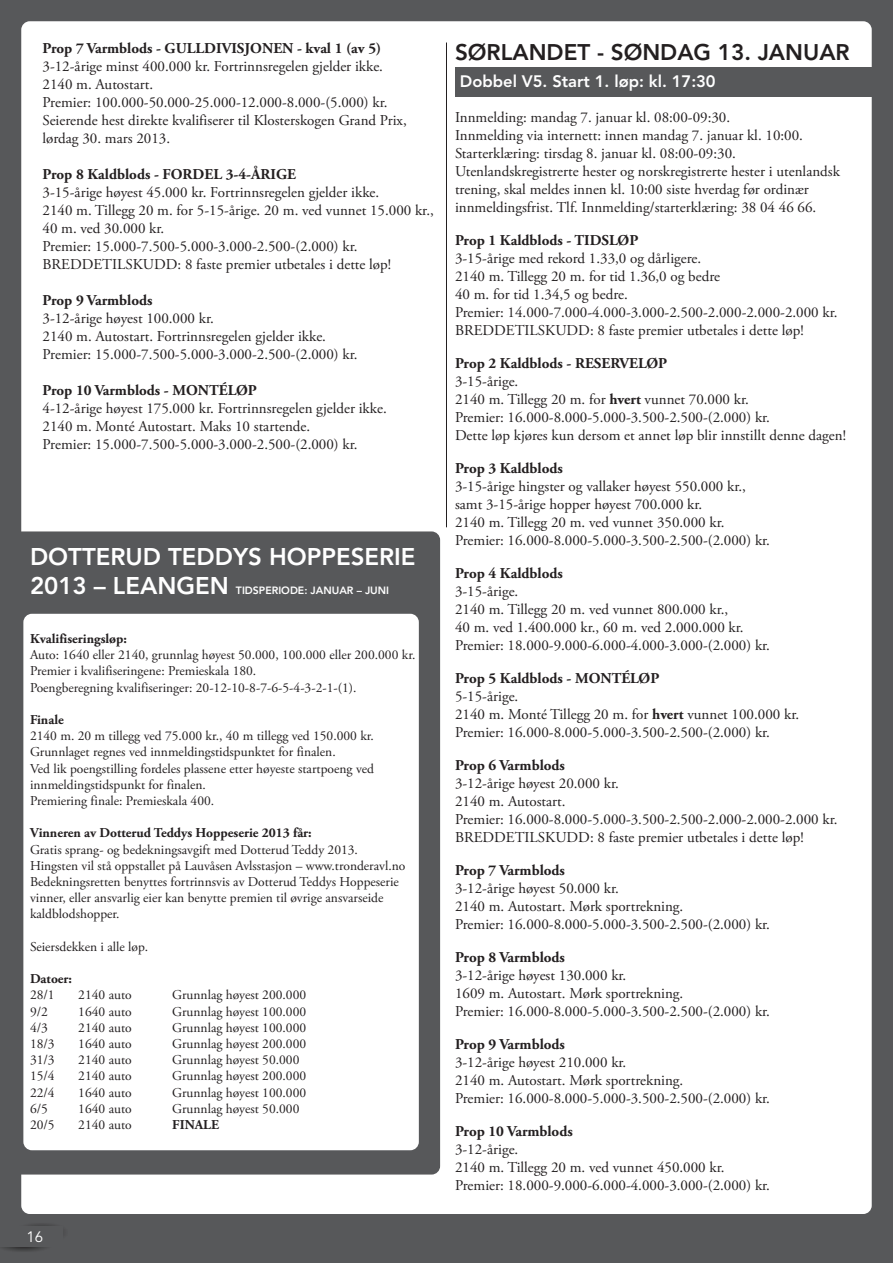
<style>
.page{position:relative;width:893px;height:1263px;background:#57585a}
.page>*{position:absolute;margin:0;border:0;box-sizing:border-box;transform-origin:0 0}
.t1{font:800 24px/28.8px "Avenir";color:#fff}
.t2{font:800 22.5px "Avenir";color:#231f20}
.t3{font:800 16.5px "Avenir";color:#fff}
.t4{font:15px/18px "Adobe Garamond Pro";color:#231f20}
.t5{font:700 15px "Adobe Garamond Pro";color:#231f20}
.t6{font:15px "Avenir";color:#fff}
.t7{font:13.5px/16.2px "Adobe Garamond Pro";color:#231f20}
.t8{font:700 13.5px "Adobe Garamond Pro";color:#231f20}
.t9{font:800 10.5px "Avenir";color:#fff}
.s1{font-weight:700}
</style>
<div class="page">
<div style="left:21px;top:21px;width:851px;height:1193px;background:#fff;border-radius:9px"></div>
<div style="left:455px;top:67px;width:438px;height:30px;background:#57585a"></div>
<hr style="left:446px;top:43px;width:1px;height:484px;background:#231f20">
<div style="left:2px;top:531px;width:438px;height:643px;background:#57585a;border-radius:9px"></div>
<div style="left:23px;top:614px;width:396px;height:536px;background:#fff;border-radius:9px"></div>
<p class="t5" style="left:43px;top:43px;width:340px">Prop 7 Varmblods - GULLDIVISJONEN - kval 1 (av 5)</p>
<p class="t4" style="left:43px;top:59px;width:366px">3-12-årige minst 400.000 kr. Fortrinnsregelen gjelder ikke.<br>2140 m. Autostart.<br>Premier: 100.000-50.000-25.000-12.000-8.000-(5.000) kr.<br>Seierende hest direkte kvalifiserer til Klosterskogen Grand Prix, lørdag 30. mars 2013.</p>
<p class="t5" style="left:43px;top:169px;width:255px">Prop 8 Kaldblods - FORDEL 3-4-ÅRIGE</p>
<p class="t4" style="left:43px;top:185px;width:393px">3-15-årige høyest 45.000 kr. Fortrinnsregelen gjelder ikke.<br>2140 m. Tillegg 20 m. for 5-15-årige. 20 m. ved vunnet 15.000 kr., 40 m. ved 30.000 kr.<br>Premier: 15.000-7.500-5.000-3.000-2.500-(2.000) kr.<br>BREDDETILSKUDD: 8 faste premier utbetales i dette løp!</p>
<p class="t5" style="left:43px;top:295px;width:112px">Prop 9 Varmblods</p>
<p class="t4" style="left:43px;top:311px;width:317px">3-12-årige høyest 100.000 kr.<br>2140 m. Autostart. Fortrinnsregelen gjelder ikke.<br>Premier: 15.000-7.500-5.000-3.000-2.500-(2.000) kr.</p>
<p class="t5" style="left:43px;top:385px;width:216px">Prop 10 Varmblods - MONTÉLØP</p>
<p class="t4" style="left:43px;top:401px;width:346px">4-12-årige høyest 175.000 kr. Fortrinnsregelen gjelder ikke.<br>2140 m. Monté Autostart. Maks 10 startende.<br>Premier: 15.000-7.500-5.000-3.000-2.500-(2.000) kr.</p>
<h1 class="t1" style="left:30px;top:544px;width:387px">DOTTERUD TEDDYS HOPPESERIE<br>2013 – LEANGEN</h1>
<p class="t9" style="left:236px;top:586px;width:155px">TIDSPERIODE: JANUAR – JUNI</p>
<p class="t8" style="left:30px;top:633px;width:99px">Kvalifiseringsløp:</p>
<p class="t7" style="left:30px;top:648px;width:387px">Auto: 1640 eller 2140, grunnlag høyest 50.000, 100.000 eller 200.000 kr.<br>Premier i kvalifiseringene: Premieskala 180.<br>Poengberegning kvalifiseringer: 20-12-10-8-7-6-5-4-3-2-1-(1).</p>
<p class="t8" style="left:30px;top:714px;width:35px">Finale</p>
<p class="t7" style="left:30px;top:729px;width:345px">2140 m. 20 m tillegg ved 75.000 kr., 40 m tillegg ved 150.000 kr.<br>Grunnlaget regnes ved innmeldingstidspunktet for finalen.<br>Ved lik poengstilling fordeles plassene etter høyeste startpoeng ved innmeldingstidspunkt for finalen.<br>Premiering finale: Premieskala 400.</p>
<p class="t8" style="left:30px;top:828px;width:283px">Vinneren av Dotterud Teddys Hoppeserie 2013 får:</p>
<p class="t7" style="left:30px;top:842px;width:377px">Gratis sprang- og bedekningsavgift med Dotterud Teddy 2013.<br>Hingsten vil stå oppstallet på Lauvåsen Avlsstasjon – www.tronderavl.no Bedekningsretten benyttes fortrinnsvis av Dotterud Teddys Hoppeserie vinner, eller ansvarlig eier kan benytte premien til øvrige ansvarseide kaldblodshopper.</p>
<p class="t7" style="left:30px;top:939px;width:120px">Seiersdekken i alle løp.</p>
<p class="t8" style="left:30px;top:973px;width:44px">Datoer:</p>
<p class="t7" style="left:30px;top:988px;width:26px">28/1</p>
<p class="t7" style="left:78px;top:988px;width:55px">2140 auto</p>
<p class="t7" style="left:172px;top:988px;width:135px">Grunnlag høyest 200.000</p>
<p class="t7" style="left:30px;top:1004px;width:19px">9/2</p>
<p class="t7" style="left:78px;top:1004px;width:55px">1640 auto</p>
<p class="t7" style="left:172px;top:1004px;width:135px">Grunnlag høyest 100.000</p>
<p class="t7" style="left:30px;top:1020px;width:19px">4/3</p>
<p class="t7" style="left:78px;top:1020px;width:55px">2140 auto</p>
<p class="t7" style="left:172px;top:1020px;width:135px">Grunnlag høyest 100.000</p>
<p class="t7" style="left:30px;top:1037px;width:26px">18/3</p>
<p class="t7" style="left:78px;top:1037px;width:55px">1640 auto</p>
<p class="t7" style="left:172px;top:1037px;width:135px">Grunnlag høyest 200.000</p>
<p class="t7" style="left:30px;top:1053px;width:26px">31/3</p>
<p class="t7" style="left:78px;top:1053px;width:55px">2140 auto</p>
<p class="t7" style="left:172px;top:1053px;width:129px">Grunnlag høyest 50.000</p>
<p class="t7" style="left:30px;top:1069px;width:26px">15/4</p>
<p class="t7" style="left:78px;top:1069px;width:55px">2140 auto</p>
<p class="t7" style="left:172px;top:1069px;width:135px">Grunnlag høyest 200.000</p>
<p class="t7" style="left:30px;top:1085px;width:26px">22/4</p>
<p class="t7" style="left:78px;top:1085px;width:55px">1640 auto</p>
<p class="t7" style="left:172px;top:1085px;width:135px">Grunnlag høyest 100.000</p>
<p class="t7" style="left:30px;top:1101px;width:19px">6/5</p>
<p class="t7" style="left:78px;top:1101px;width:55px">1640 auto</p>
<p class="t7" style="left:172px;top:1101px;width:129px">Grunnlag høyest 50.000</p>
<p class="t7" style="left:30px;top:1118px;width:26px">20/5</p>
<p class="t7" style="left:78px;top:1118px;width:55px">2140 auto</p>
<p class="t8" style="left:172px;top:1119px;width:48px">FINALE</p>
<p class="t6" style="left:26px;top:1230px;width:18px">16</p>
<h2 class="t2" style="left:455px;top:43px;width:396px">SØRLANDET - SØNDAG 13. JANUAR</h2>
<p class="t3" style="left:460px;top:74px;width:257px">Dobbel V5. Start 1. løp: kl. 17:30</p>
<p class="t4" style="left:455px;top:109px;width:386px">Innmelding: mandag 7. januar kl. 08:00-09:30.<br>Innmelding via internett: innen mandag 7. januar kl. 10:00.<br>Starterklæring: tirsdag 8. januar kl. 08:00-09:30.<br>Utenlandskregistrerte hester og norskregistrerte hester i utenlandsk trening, skal meldes innen kl. 10:00 siste hverdag før ordinær innmeldingsfrist. Tlf. Innmelding/starterklæring: 38 04 46 66.</p>
<p class="t5" style="left:455px;top:234px;width:185px">Prop 1 Kaldblods - TIDSLØP</p>
<p class="t4" style="left:455px;top:250px;width:384px">3-15-årige med rekord 1.33,0 og dårligere.<br>2140 m. Tillegg 20 m. for tid 1.36,0 og bedre<br>40 m. for tid 1.34,5 og bedre.<br>Premier: 14.000-7.000-4.000-3.000-2.500-2.000-2.000-2.000 kr.<br>BREDDETILSKUDD: 8 faste premier utbetales i dette løp!</p>
<p class="t5" style="left:455px;top:357px;width:214px">Prop 2 Kaldblods - RESERVELØP</p>
<p class="t4" style="left:455px;top:373px;width:392px">3-15-årige.<br>2140 m. Tillegg 20 m. for <span class="s1">hvert</span> vunnet 70.000 kr.<br>Premier: 16.000-8.000-5.000-3.500-2.500-(2.000) kr.<br>Dette løp kjøres kun dersom et annet løp blir innstillt denne dagen!</p>
<p class="t5" style="left:455px;top:462px;width:109px">Prop 3 Kaldblods</p>
<p class="t4" style="left:455px;top:478px;width:317px">3-15-årige hingster og vallaker høyest 550.000 kr., samt 3-15-årige hopper høyest 700.000 kr.<br>2140 m. Tillegg 20 m. ved vunnet 350.000 kr.<br>Premier: 16.000-8.000-5.000-3.500-2.500-(2.000) kr.</p>
<p class="t5" style="left:455px;top:567px;width:109px">Prop 4 Kaldblods</p>
<p class="t4" style="left:455px;top:583px;width:317px">3-15-årige.<br>2140 m. Tillegg 20 m. ved vunnet 800.000 kr.,<br>40 m. ved 1.400.000 kr., 60 m. ved 2.000.000 kr.<br>Premier: 18.000-9.000-6.000-4.000-3.000-(2.000) kr.</p>
<p class="t5" style="left:455px;top:672px;width:206px">Prop 5 Kaldblods - MONTÉLØP</p>
<p class="t4" style="left:455px;top:688px;width:346px">5-15-årige.<br>2140 m. Monté Tillegg 20 m. for <span class="s1">hvert</span> vunnet 100.000 kr.<br>Premier: 16.000-8.000-5.000-3.500-2.500-(2.000) kr.</p>
<p class="t5" style="left:455px;top:759px;width:112px">Prop 6 Varmblods</p>
<p class="t4" style="left:455px;top:775px;width:384px">3-12-årige høyest 20.000 kr.<br>2140 m. Autostart.<br>Premier: 16.000-8.000-5.000-3.500-2.500-2.000-2.000-2.000 kr.<br>BREDDETILSKUDD: 8 faste premier utbetales i dette løp!</p>
<p class="t5" style="left:455px;top:864px;width:112px">Prop 7 Varmblods</p>
<p class="t4" style="left:455px;top:880px;width:317px">3-12-årige høyest 50.000 kr.<br>2140 m. Autostart. Mørk sportrekning.<br>Premier: 16.000-8.000-5.000-3.500-2.500-(2.000) kr.</p>
<p class="t5" style="left:455px;top:951px;width:112px">Prop 8 Varmblods</p>
<p class="t4" style="left:455px;top:967px;width:317px">3-12-årige høyest 130.000 kr.<br>1609 m. Autostart. Mørk sportrekning.<br>Premier: 16.000-8.000-5.000-3.500-2.500-(2.000) kr.</p>
<p class="t5" style="left:455px;top:1038px;width:112px">Prop 9 Varmblods</p>
<p class="t4" style="left:455px;top:1054px;width:317px">3-12-årige høyest 210.000 kr.<br>2140 m. Autostart. Mørk sportrekning.<br>Premier: 16.000-8.000-5.000-3.500-2.500-(2.000) kr.</p>
<p class="t5" style="left:455px;top:1125px;width:119px">Prop 10 Varmblods</p>
<p class="t4" style="left:455px;top:1141px;width:317px">3-12-årige.<br>2140 m. Tillegg 20 m. ved vunnet 450.000 kr.<br>Premier: 18.000-9.000-6.000-4.000-3.000-(2.000) kr.</p>
</div>
